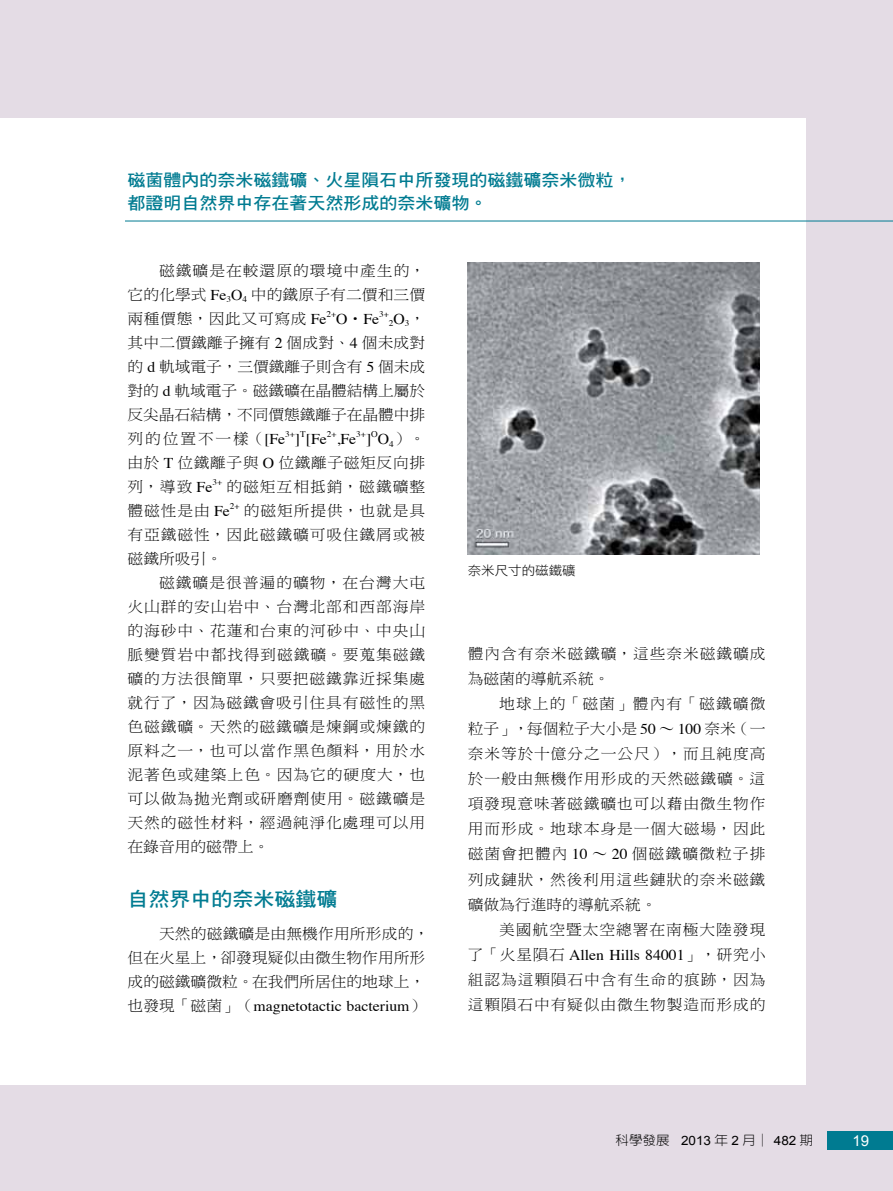
<style>
.page{position:relative;width:893px;height:1191px;background:#e4dce5}
.page>*{position:absolute;margin:0;border:0;box-sizing:border-box;transform-origin:0 0}
.t1{font:19.95px "DF Hei Std W7";color:#007b91;scale:1.05 1}
.t2{font:17.1px/22.5px "DF Hei Std W7";color:#007b91;scale:1.05 1}
.t3{font:15px/24px "DF Ming Std W3";letter-spacing:.055em;color:#000;text-align:justify;scale:1.05 1}
.t4{font:15px "Times";color:#000;scale:1.05 1}
.t5{font:15px/24px "DF Ming Std W3";color:#000;scale:1.05 1}
.t6{font:15px "Arial";color:#fff}
.t7{font:300 12.9px "AR New Hei B5";color:#000;scale:1.05 1}
.t8{font:12.9px "DF Hei Std W3";color:#000;scale:1.05 1}
.t9{font:8.7px "Times";color:#000;scale:1.05 1}
.s1{font-family:"Times"}
.s2{font-family:"DF Ming Std W3"}
.s3{font-family:"Arial";font-weight:400}
</style>
<div class="page">
<div style="left:0;top:118px;width:805px;height:966px;background:#fff"></div>
<div style="left:828px;top:1131px;width:65px;height:18px;background:#007b91"></div>
<hr style="left:125px;top:221px;width:768px;height:1px;background:#007b91">
<img style="left:468px;top:262px;width:292px;height:292px">
<p class="t2" style="left:128px;top:168px;width:481px">磁菌體內的奈米磁鐵礦、火星隕石中所發現的磁鐵礦奈米微粒，都證明自然界中存在著天然形成的奈米礦物。</p>
<p class="t3" style="left:127px;top:258px;width:285px;text-indent:32px">磁鐵礦是在較還原的環境中產生的，它的化學式 <span class="s1">Fe</span><sub>3</sub><span class="s1">O</span><sub>4</sub> 中的鐵原子有二價和三價兩種價態，因此又可寫成 <span class="s1">Fe</span></p>
<p class="t9" style="left:379px;top:305px;width:11px">3+</p>
<p class="t9" style="left:326px;top:305px;width:11px">2+</p>
<p class="t9" style="left:389px;top:315px;width:36px">2<sup>O</sup>3<sup>，</sup></p>
<p class="t3" style="left:128px;top:330px;width:285px">其中二價鐵離子擁有 <span class="s1">2</span> 個成對、<span class="s1">4</span> 個未成對的 <span class="s1">d</span> 軌域電子，三價鐵離子則含有 <span class="s1">5</span> 個未成對的 <span class="s1">d</span> 軌域電子。磁鐵礦在晶體結構上屬於反尖晶石結構，不同價態鐵離子在晶體中排列的位置不一樣（<span class="s1">[Fe</span></p>
<p class="t4" style="left:336px;top:305px;width:42px">O<span class="s2">‧</span>Fe</p>
<p class="t9" style="left:285px;top:425px;width:11px">3+</p>
<p class="t9" style="left:356px;top:425px;width:11px">3+</p>
<p class="t4" style="left:366px;top:425px;width:58px">] O<sub>4</sub><span class="s2">）。</span></p>
<p class="t9" style="left:371px;top:425px;width:8px">O</p>
<p class="t3" style="left:127px;top:450px;width:285px">由於 <span class="s1">T</span> 位鐵離子與 <span class="s1">O</span> 位鐵離子磁矩反向排列，導致 <span class="s1">Fe</span></p>
<p class="t9" style="left:300px;top:425px;width:7px">T</p>
<p class="t9" style="left:327px;top:425px;width:11px">2+</p>
<p class="t4" style="left:295px;top:425px;width:32px">] [Fe</p>
<p class="t4" style="left:337px;top:425px;width:20px">,Fe</p>
<p class="t9" style="left:212px;top:473px;width:11px">3+</p>
<p class="t3" style="left:128px;top:474px;width:285px;text-indent:99px">的磁矩互相抵銷，磁鐵礦整體磁性是由 <span class="s1">Fe</span></p>
<p class="t9" style="left:230px;top:497px;width:11px">2+</p>
<p class="t3" style="left:128px;top:498px;width:285px;text-indent:116px">的磁矩所提供，也就是具有亞鐵磁性，因此磁鐵礦可吸住鐵屑或被磁鐵所吸引。</p>
<p class="t3" style="left:127px;top:570px;width:285px;text-indent:32px">磁鐵礦是很普遍的礦物，在台灣大屯火山群的安山岩中、台灣北部和西部海岸的海砂中、花蓮和台東的河砂中、中央山脈變質岩中都找得到磁鐵礦。要蒐集磁鐵礦的方法很簡單，只要把磁鐵靠近採集處就行了，因為磁鐵會吸引住具有磁性的黑色磁鐵礦。天然的磁鐵礦是煉鋼或煉鐵的原料之一，也可以當作黑色顏料，用於水泥著色或建築上色。因為它的硬度大，也可以做為拋光劑或研磨劑使用。磁鐵礦是天然的磁性材料，經過純淨化處理可以用在錄音用的磁帶上。</p>
<h1 class="t1" style="left:128px;top:888px;width:201px">自然界中的奈米磁鐵礦</h1>
<p class="t5" style="left:128px;top:921px;width:289px;text-indent:31px">天然的磁鐵礦是由無機作用所形成的，但在火星上，卻發現疑似由微生物作用所形成的磁鐵礦微粒。在我們所居住的地球上，</p>
<p class="t4" style="left:128px;top:991px;width:285px"><span class="s2">也發現「磁菌」（</span>magnetotactic bacterium<span class="s2">）</span></p>
<p class="t8" style="left:468px;top:564px;width:104px">奈米尺寸的磁鐵礦</p>
<p class="t3" style="left:468px;top:640px;width:285px;line-height:25px">體內含有奈米磁鐵礦，這些奈米磁鐵礦成為磁菌的導航系統。</p>
<p class="t3" style="left:468px;top:690px;width:285px;line-height:25px;text-indent:32px">地球上的「磁菌」體內有「磁鐵礦微粒子」，每個粒子大小是 <span class="s1">50</span> ∼ <span class="s1">100</span> 奈米（一奈米等於十億分之一公尺），而且純度高於一般由無機作用形成的天然磁鐵礦。這項發現意味著磁鐵礦也可以藉由微生物作用而形成。地球本身是一個大磁場，因此磁菌會把體內 <span class="s1">10</span> ∼ <span class="s1">20</span> 個磁鐵礦微粒子排列成鏈狀，然後利用這些鏈狀的奈米磁鐵礦做為行進時的導航系統。</p>
<p class="t3" style="left:499px;top:917px;width:255px">美國航空暨太空總署在南極大陸發現</p>
<p class="t4" style="left:468px;top:940px;width:285px"><span class="s2">了「火星隕石</span> Allen Hills 84001<span class="s2">」，研究小</span></p>
<p class="t3" style="left:468px;top:966px;width:285px;line-height:25px">組認為這顆隕石中含有生命的痕跡，因為這顆隕石中有疑似由微生物製造而形成的</p>
<p class="t7" style="left:615px;top:1133px;width:190px">科學發展 <span class="s3">2013</span> 年 <span class="s3">2</span> 月│ <span class="s3">482</span> 期</p>
<p class="t6" style="left:852px;top:1131px;width:18px">19</p>
</div>
